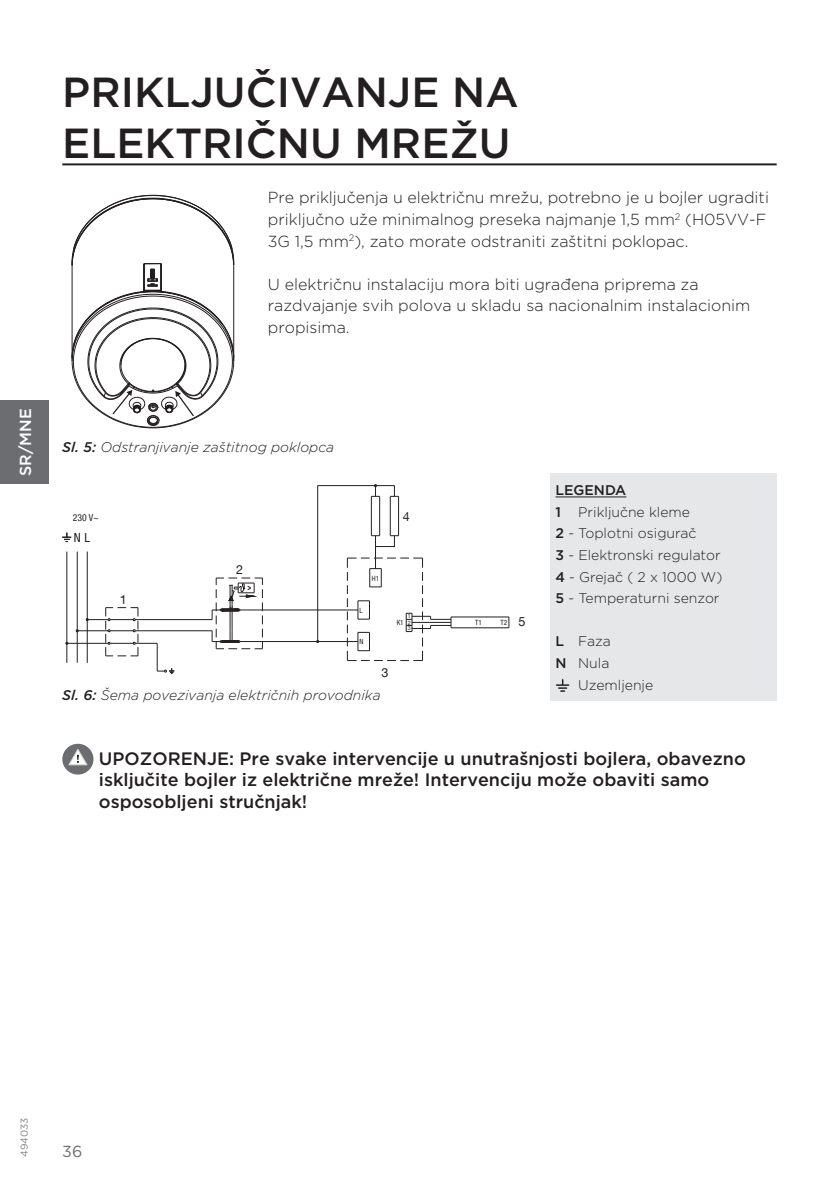
<style>
.page{position:relative;width:839px;height:1191px;background:#fff}
.page>*{position:absolute;margin:0;border:0;box-sizing:border-box;transform-origin:0 0}
.t1{font:500 42px/50.4px "Gotham";color:#231f20}
.t2{font:500 18px/21.6px "Gotham";color:#231f20}
.t3{font:300 16px/21.6px "Gotham";color:#231f20}
.t4{font:500 16px "Gotham";color:#fff}
.t5{font:16px "Gotham";color:#6c6d70}
.t6{font:300 14px/21.6px "Gotham";color:#231f20}
.t7{font:italic 300 14px "Gotham";color:#231f20}
.t8{font:12.6px "Helvetica Neue LT Com";color:#231f20}
.t9{font:condensed 12.6px "Helvetica Neue LT Com";color:#231f20}
.t10{font:10px "Gotham";color:#808285}
.t11{font:condensed 9.6px "Helvetica Neue LT Com";color:#231f20}
.t12{font:condensed 7.2px "Helvetica Neue LT Com";color:#231f20}
.t13{font:condensed 6px/6px "Helvetica Neue LT Com";color:#231f20;text-align:justify}
.s1{font-weight:500}
</style>
<div class="page">
<hr style="left:62px;top:163px;width:715px;height:2px;background:#231f20">
<div style="left:550px;top:473px;width:227px;height:228px;background:#e6e7e9"></div>
<hr style="left:556px;top:496px;width:70px;height:1px;background:#231f20">
<svg style="left:556px;top:679px;width:13px;height:13px"></svg>
<div style="left:62px;top:743px;width:31px;height:31px;background:#6c6d70;border-radius:50%"></div>
<svg style="left:67px;top:747px;width:22px;height:19px"></svg>
<svg style="left:72px;top:195px;width:162px;height:233px"></svg>
<hr style="left:240px;top:609px;width:118px;height:1px;background:#231f20">
<hr style="left:135px;top:630px;width:77px;height:1px;background:#231f20">
<hr style="left:135px;top:619px;width:77px;height:1px;background:#231f20">
<hr style="left:240px;top:641px;width:118px;height:1px;background:#231f20">
<hr style="left:77px;top:551px;width:1px;height:83px;background:#231f20">
<hr style="left:87px;top:551px;width:1px;height:73px;background:#231f20">
<hr style="left:67px;top:551px;width:1px;height:94px;background:#231f20">
<hr style="left:77px;top:630px;width:31px;height:1px;background:#231f20">
<hr style="left:67px;top:643px;width:41px;height:1px;background:#231f20">
<svg style="left:62px;top:532px;width:10px;height:10px"></svg>
<svg style="left:76px;top:629px;width:3px;height:33px"></svg>
<svg style="left:65px;top:641px;width:4px;height:22px"></svg>
<svg style="left:86px;top:607px;width:89px;height:67px"></svg>
<hr style="left:371px;top:496px;width:1px;height:39px;background:#231f20">
<hr style="left:379px;top:496px;width:1px;height:39px;background:#231f20">
<hr style="left:390px;top:496px;width:1px;height:39px;background:#231f20">
<hr style="left:398px;top:496px;width:1px;height:39px;background:#231f20">
<svg style="left:390px;top:485px;width:9px;height:12px"></svg>
<hr style="left:375px;top:535px;width:1px;height:33px;background:#231f20">
<svg style="left:371px;top:535px;width:28px;height:12px"></svg>
<hr style="left:318px;top:485px;width:76px;height:1px;background:#231f20">
<hr style="left:317px;top:485px;width:1px;height:156px;background:#231f20">
<svg style="left:371px;top:484px;width:9px;height:13px"></svg>
<hr style="left:451px;top:616px;width:58px;height:1px;background:#231f20">
<hr style="left:451px;top:627px;width:58px;height:1px;background:#231f20">
<svg style="left:347px;top:557px;width:105px;height:104px"></svg>
<svg style="left:212px;top:577px;width:51px;height:72px"></svg>
<div style="left:0;top:400px;width:48px;height:84px;background:#6c6d70"></div>
<h1 class="t1" style="left:62px;top:67px;width:458px">PRIKLJUČIVANJE NA<br>ELEKTRIČNU MREŽU</h1>
<p class="t3" style="left:268px;top:186px;width:503px">Pre priključenja u električnu mrežu, potrebno je u bojler ugraditi priključno uže minimalnog preseka najmanje 1,5 mm<sup>2</sup> (H05VV-F<br>3G 1,5 mm<sup>2</sup>), zato morate odstraniti zaštitni poklopac.</p>
<p class="t3" style="left:268px;top:273px;width:484px">U električnu instalaciju mora biti ugrađena priprema za razdvajanje svih polova u skladu sa nacionalnim instalacionim propisima.</p>
<p class="t4" style="left:15px;top:476px;width:69px;rotate:-90deg">SR/MNE</p>
<p class="t7" style="left:62px;top:438px;width:273px"><span class="s1">Sl. 5:</span> Odstranjivanje zaštitnog poklopca</p>
<p class="t11" style="left:73px;top:511px;width:27px">230 V~</p>
<p class="t9" style="left:74px;top:530px;width:18px">N L</p>
<p class="t8" style="left:120px;top:591px;width:9px">1</p>
<p class="t8" style="left:236px;top:562px;width:9px">2</p>
<p class="t8" style="left:403px;top:508px;width:9px">4</p>
<p class="t12" style="left:372px;top:573px;width:9px">H1</p>
<p class="t12" style="left:359px;top:606px;width:5px">L</p>
<p class="t12" style="left:359px;top:637px;width:6px">N</p>
<p class="t12" style="left:397px;top:618px;width:9px">K1</p>
<p class="t13" style="left:408px;top:613px;width:4px">1<br>2<br>3</p>
<p class="t12" style="left:475px;top:618px;width:8px">T1</p>
<p class="t12" style="left:501px;top:618px;width:8px">T2</p>
<p class="t8" style="left:381px;top:665px;width:9px">3</p>
<p class="t7" style="left:62px;top:686px;width:320px"><span class="s1">Sl. 6:</span> Šema povezivanja električnih provodnika</p>
<p class="t8" style="left:518px;top:614px;width:9px">5</p>
<p class="t6" style="left:556px;top:479px;width:168px"><span class="s1">LEGENDA<br>1</span> Priključne kleme<br><span class="s1">2</span> - Toplotni osigurač<br><span class="s1">3</span> - Elektronski regulator<br><span class="s1">4</span> - Grejač ( 2 x 1000 W)<br><span class="s1">5</span> - Temperaturni senzor</p>
<p class="t6" style="left:556px;top:630px;width:57px"><span class="s1">L</span> Faza</p>
<p class="t6" style="left:556px;top:652px;width:55px"><span class="s1">N</span> Nula</p>
<p class="t6" style="left:578px;top:673px;width:77px">Uzemljenje</p>
<p class="t2" style="left:99px;top:747px;width:648px">UPOZORENJE: Pre svake intervencije u unutrašnjosti bojlera, obavezno isključite bojler iz električne mreže! Intervenciju može obaviti samo osposobljeni stručnjak!</p>
<p class="t10" style="left:18px;top:1156px;width:41px;rotate:-90deg">494033</p>
<p class="t5" style="left:62px;top:1140px;width:22px">36</p>
</div>
